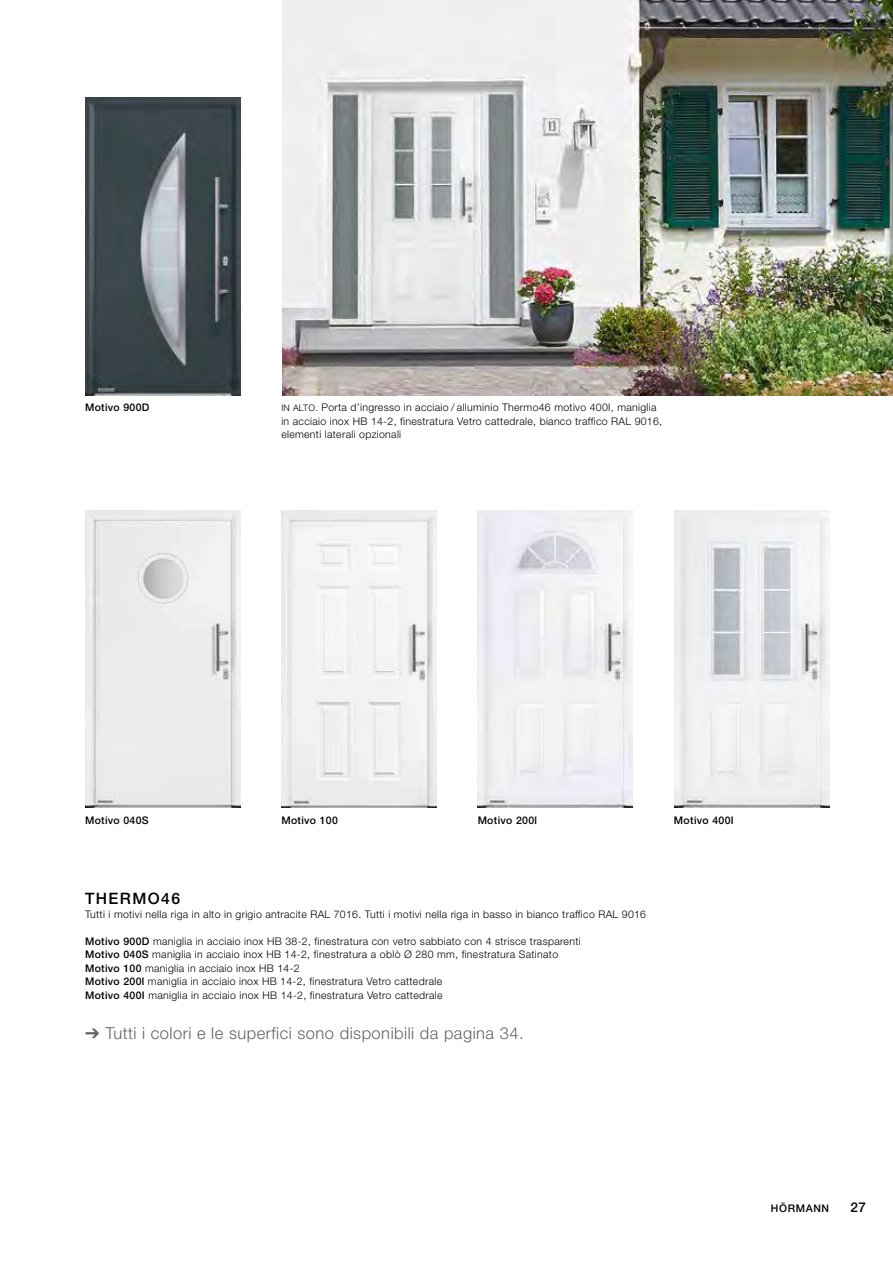
<style>
.page{position:relative;width:893px;height:1263px;background:#fff}
.page>*{position:absolute;margin:0;border:0;box-sizing:border-box;transform-origin:0 0}
.t1{font:300 16.5px "Hoermann Helvetica Neue";letter-spacing:.03em;color:#646363}
.t2{font:500 15.75px "Hoermann Helvetica Neue";letter-spacing:.09em;color:#000}
.t3{font:500 13.5px "Hoermann Helvetica Neue";color:#000}
.t4{font:300 10.5px/13.5px "Hoermann Helvetica Neue";letter-spacing:.03em;color:#000}
.t5{font:500 10.5px "Hoermann Helvetica Neue";letter-spacing:.03em;color:#000}
.t6{font:500 10.5px "Hoermann Helvetica Neue";letter-spacing:.06em;color:#000}
.s1{font-size:9px}
.s2{font-weight:500}
</style>
<div class="page">
<img style="left:674px;top:510px;width:155px;height:298px">
<img style="left:85px;top:98px;width:155px;height:297px">
<img style="left:478px;top:510px;width:155px;height:298px">
<img style="left:85px;top:510px;width:155px;height:298px">
<img style="left:281px;top:510px;width:156px;height:298px">
<img style="left:282px;top:0;width:611px;height:395px">
<p class="t5" style="left:85px;top:400px;width:66px">Motivo 900D</p>
<p class="t4" style="left:281px;top:400px;width:382px"><span class="s1">IN ALTO.</span> Porta d’ingresso in acciaio / alluminio Thermo46 motivo 400I, maniglia in acciaio inox HB 14-2, finestratura Vetro cattedrale, bianco traffico RAL 9016, elementi laterali opzionali</p>
<p class="t5" style="left:85px;top:813px;width:65px">Motivo 040S</p>
<p class="t5" style="left:281px;top:813px;width:58px">Motivo 100</p>
<p class="t5" style="left:478px;top:813px;width:61px">Motivo 200l</p>
<p class="t5" style="left:674px;top:813px;width:61px">Motivo 400I</p>
<h2 class="t2" style="left:85px;top:888px;width:97px">THERMO46</h2>
<p class="t4" style="left:85px;top:906px;width:563px">Tutti i motivi nella riga in alto in grigio antracite RAL 7016. Tutti i motivi nella riga in basso in bianco traffico RAL 9016</p>
<p class="t4" style="left:85px;top:933px;width:497px"><span class="s2">Motivo 900D</span> maniglia in acciaio inox HB 38-2, finestratura con vetro sabbiato con 4 strisce trasparenti <span class="s2">Motivo 040S</span> maniglia in acciaio inox HB 14-2, finestratura a oblò Ø 280 mm, finestratura Satinato <span class="s2">Motivo 100</span> maniglia in acciaio inox HB 14-2<br><span class="s2">Motivo 200l</span> maniglia in acciaio inox HB 14-2, finestratura Vetro cattedrale<br><span class="s2">Motivo 400I</span> maniglia in acciaio inox HB 14-2, finestratura Vetro cattedrale</p>
<h1 class="t1" style="left:85px;top:1022px;width:440px">➔ Tutti i colori e le superfici sono disponibili da pagina 34.</h1>
<p class="t6" style="left:771px;top:1201px;width:60px">HÖRMANN</p>
<p class="t3" style="left:850px;top:1198px;width:17px">27</p>
</div>
